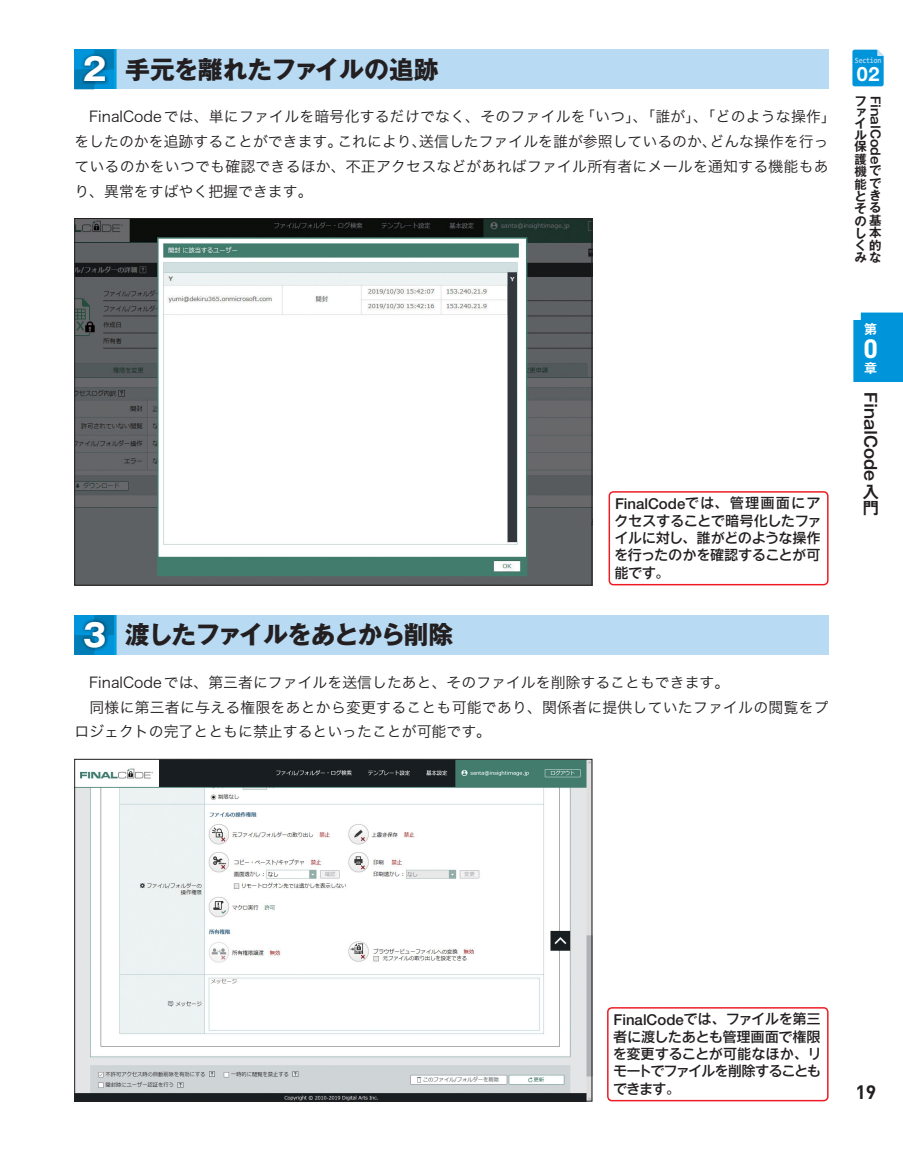
<style>
.page{position:relative;width:903px;height:1151px;background:#fff}
.page>*{position:absolute;margin:0;border:0;box-sizing:border-box;transform-origin:0 0}
.t1{font:700 27.3px "DIN Next LT Pro";color:#fff}
.t2{font:24.85px "Gothic MB101 Pro Bold 90 pv RKSJ H";letter-spacing:-.065em;color:#231f20}
.t3{font:24.85px "Gothic MB101 Pro Bold 90 pv RKSJ H";letter-spacing:-.015em;color:#231f20}
.t4{font:700 19.78px "Helvetica Neue LT Std";color:#fff}
.t5{font:700 19.25px "DIN";color:#231f20}
.t6{font:16.1px "Gothic MB101 Pro De Bold 90 pv RKSJ H";color:#231f20}
.t7{font:16.1px/16.1px "Gothic MB101 Pro De Bold 83 pv RKSJ H";color:#231f20}
.t8{font:500 15.05px "Helvetica Neue";color:#231f20}
.t9{font:14.88px/24.8px "Hira Kaku Pro N W3 90 pv RKSJ H";color:#231f20}
.t10{font:13.65px/17.3px "Ntoday Std Medium KL 90 pv RKSJ H";letter-spacing:-.015em;color:#231f20;text-align:justify}
.t11{font:13.65px "Shin Go Pro Medium 90 pv RKSJ H";letter-spacing:.03em;color:#231f20}
.t12{font:12.95px "Gothic MB101 Pro De Bold 83 pv RKSJ H";color:#fff}
.t13{font:12.42px/12.2px "Gothic MB101 Pro De Bold 83 pv RKSJ H";color:#231f20;text-align:justify}
.t14{font:12.42px "Gothic MB101 Pro De Bold 90 pv RKSJ H";color:#231f20}
.t15{font:700 8.05px "Consolas";letter-spacing:-.03em;color:#acd4f1;scale:.9 1}
.s1{font-family:"Gothic MB101 Pr 6 N Bold 90 pv RKSJ H";font-size:30.97px;color:#fff}
.s2{font-family:"Ntoday Std Medium KL 90 pv RKSJ H";font-weight:400;font-size:13.65px}
.s3{font-family:"Shin Go Pro Medium 90 pv RKSJ H";font-weight:400;font-size:13.65px}
.s4{font-family:"Shin Go Pro Medium 90 pv RKSJ H"}
.s5{font-family:"Ntoday Std Medium KL 90 pv RKSJ H"}
</style>
<div class="page">
<img style="left:76px;top:220px;width:514px;height:363px">
<img style="left:76px;top:761px;width:514px;height:338px">
<hr style="left:114px;top:50px;width:3px;height:39px;background:#55b4e6">
<hr style="left:113px;top:50px;width:2px;height:39px;background:#00a3df">
<svg style="left:74px;top:50px;width:40px;height:39px"></svg>
<div style="left:117px;top:50px;width:711px;height:39px;background:#b9daf3"></div>
<img style="left:81px;top:53px;width:28px;height:32px">
<img style="left:81px;top:69px;width:13px;height:16px">
<img style="left:94px;top:53px;width:15px;height:16px">
<hr style="left:114px;top:615px;width:3px;height:40px;background:#55b4e6">
<hr style="left:113px;top:615px;width:2px;height:40px;background:#00a3df">
<svg style="left:74px;top:615px;width:40px;height:40px"></svg>
<div style="left:117px;top:615px;width:711px;height:40px;background:#b9daf3"></div>
<img style="left:81px;top:618px;width:27px;height:33px">
<img style="left:81px;top:635px;width:13px;height:16px">
<img style="left:94px;top:618px;width:14px;height:17px">
<div style="left:608px;top:491px;width:220px;height:94px;border:1px solid #ed1c24;border-radius:4px"></div>
<div style="left:607px;top:1007px;width:221px;height:94px;border:1px solid #ed1c24;border-radius:4px"></div>
<svg style="left:852px;top:50px;width:31px;height:36px"></svg>
<div style="left:853px;top:313px;width:50px;height:69px;background:#0095da"></div>
<h2 class="t3" style="left:83px;top:60px;width:357px"><span class="s1">2</span> 手元を離れたファイルの追跡</h2>
<p class="t9" style="left:74px;top:106px;width:763px">　FinalCodeでは、単にファイルを暗号化するだけでなく、そのファイルを「いつ」、「誰が」、「どのような操作」をしたのかを追跡することができます。これにより、送信したファイルを誰が参照しているのか、どんな操作を行っているのかをいつでも確認できるほか、不正アクセスなどがあればファイル所有者にメールを通知する機能もあり、異常をすばやく把握できます。</p>
<h2 class="t2" style="left:83px;top:626px;width:372px"><span class="s1">3</span> 渡したファイルをあとから削除</h2>
<p class="t8" style="left:615px;top:495px;width:207px">FinalCode<span class="s2">では</span><span class="s3">、管理画面</span><span class="s2">にア</span></p>
<p class="t10" style="left:614px;top:514px;width:208px">クセスすることで<span class="s4">暗号化</span>したファイルに<span class="s4">対</span>し<span class="s4">、誰</span>がどのような<span class="s4">操作</span>を<span class="s4">行</span>ったのかを<span class="s4">確認</span>することが<span class="s4">可</span></p>
<p class="t11" style="left:615px;top:568px;width:56px">能<span class="s5">です</span>。</p>
<p class="t9" style="left:74px;top:672px;width:756px">　FinalCodeでは、第三者にファイルを送信したあと、そのファイルを削除することもできます。<br>　同様に第三者に与える権限をあとから変更することも可能であり、関係者に提供していたファイルの閲覧をプロジェクトの完了とともに禁止するといったことが可能です。</p>
<p class="t15" style="left:855px;top:57px;width:31px">Section</p>
<h3 class="t4" style="left:857px;top:63px;width:24px">02</h3>
<p class="t14" style="left:880px;top:95px;width:70px;rotate:90deg">FinalCode</p>
<p class="t13" style="left:854px;top:167px;width:29px">機で能でときそるの基し本く的みな</p>
<p class="t13" style="left:854px;top:98px;width:14px;line-height:11.5px;text-align:left">ファイル保護</p>
<p class="t12" style="left:864px;top:324px;width:14px">第</p>
<h1 class="t1" style="left:863px;top:333px;width:17px">0</h1>
<p class="t12" style="left:864px;top:363px;width:14px">章</p>
<p class="t6" style="left:877px;top:392px;width:91px;rotate:90deg">FinalCode</p>
<p class="t7" style="left:863px;top:486px;width:17px">入門</p>
<p class="t8" style="left:613px;top:1011px;width:209px">FinalCode<span class="s2">では</span><span class="s3">、</span><span class="s2">ファイルを</span><span class="s3">第三</span></p>
<p class="t11" style="left:613px;top:1031px;width:209px">者<span class="s5">に</span>渡<span class="s5">したあとも</span>管理画面<span class="s5">で</span>権限</p>
<p class="t10" style="left:613px;top:1047px;width:210px">を<span class="s4">変更</span>することが<span class="s4">可能</span>なほか<span class="s4">、</span>リモートでファイルを<span class="s4">削除</span>することもできます<span class="s4">。</span></p>
<p class="t5" style="left:855px;top:1079px;width:22px">19</p>
</div>
